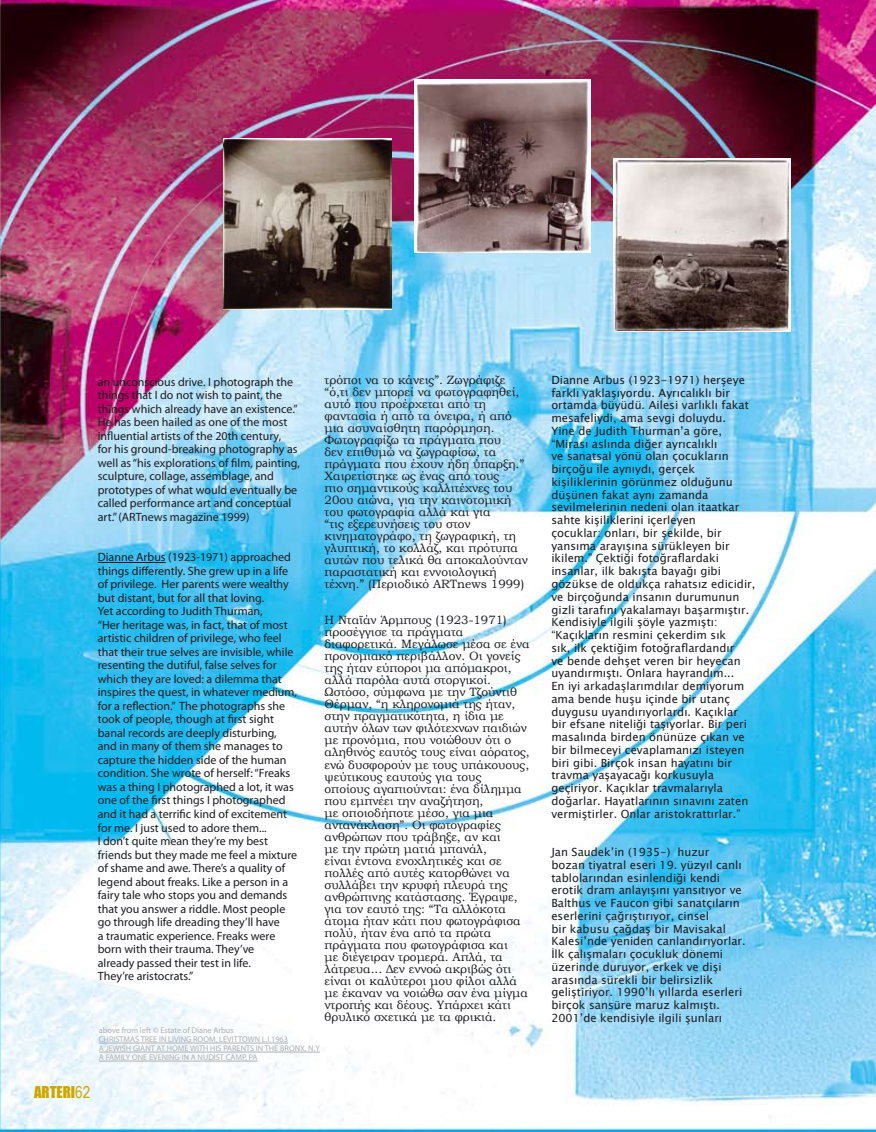
<style>
.page{position:relative;width:876px;height:1132px;background:#fff}
.page>*{position:absolute;margin:0;border:0;box-sizing:border-box;transform-origin:0 0}
.t1{font:15px "Impact";color:#cda700}
.t2{font:12px/13.5px "Myriad Pro";color:#1b1c20}
.t3{font:12px/12px "Bookman Old Style";color:#1b1c20}
.t4{font:11.25px/12.8px "Lucida Sans Unicode";color:#1b1c20}
.t5{font:8.25px/9px "Myriad Pro";color:#adafb2}
.s1{font-family:"Arial Narrow";font-size:16.5px}
</style>
<div class="page">
<img style="left:0;top:0;width:876px;height:1131px">
<hr style="left:98px;top:562px;width:68px;height:1px;background:#1b1c20">
<hr style="left:99px;top:1042px;width:189px;height:1px;background:#adafb2">
<hr style="left:99px;top:1051px;width:221px;height:1px;background:#adafb2">
<hr style="left:99px;top:1060px;width:159px;height:1px;background:#adafb2">
<img style="left:223px;top:138px;width:168px;height:171px">
<img style="left:414px;top:80px;width:177px;height:172px">
<img style="left:614px;top:159px;width:177px;height:172px">
<p class="t2" style="left:98px;top:374px;width:204px">an unconscious drive. I photograph the things that I do not wish to paint, the things which already have an existence.” He has been hailed as one of the most influential artists of the 20th century,<br>for his ground-breaking photography as well as “his explorations of film, painting, sculpture, collage, assemblage, and prototypes of what would eventually be called performance art and conceptual art.” (ARTnews magazine 1999)</p>
<p class="t2" style="left:98px;top:550px;width:201px">Dianne Arbus (1923-1971) approached things differently. She grew up in a life of privilege. Her parents were wealthy but distant, but for all that loving.<br>Yet according to Judith Thurman,<br>“Her heritage was, in fact, that of most artistic children of privilege, who feel that their true selves are invisible, while resenting the dutiful, false selves for which they are loved: a dilemma that inspires the quest, in whatever medium, for a reflection.” The photographs she took of people, though at first sight banal records are deeply disturbing, and in many of them she manages to capture the hidden side of the human condition. She wrote of herself: “Freaks was a thing I photographed a lot, it was one of the first things I photographed and it had a terrific kind of excitement for me. I just used to adore them...<br>I don’t quite mean they’re my best friends but they made me feel a mixture of shame and awe. There’s a quality of legend about freaks. Like a person in a fairy tale who stops you and demands that you answer a riddle. Most people go through life dreading they’ll have<br>a traumatic experience. Freaks were born with their trauma. They’ve<br>already passed their test in life.<br>They’re aristocrats.”</p>
<p class="t3" style="left:325px;top:374px;width:205px">τρόποι να το κάνεις”. Ζωγράφιζε “ό,τι δεν μπορεί να φωτογραφηθεί, αυτό που προέρχεται από τη φαντασία ή από τα όνειρα, ή από μια ασυναίσθητη παρόρμηση.<br>Φωτογραφίζω τα πράγματα που<br>δεν επιθυμώ να ζωγραφίσω, τα πράγματα που έχουν ήδη ύπαρξη.”<br>Χαιρετίστηκε ως ένας από τους<br>πιο σημαντικούς καλλιτέχνες του<br>20ου αιώνα, για την καινοτομική του φωτογραφία αλλά και για<br>“τις εξερευνήσεις του στον κινηματογράφο, τη ζωγραφική, τη γλυπτική, το κολλάζ, και πρότυπα αυτών που τελικά θα αποκαλούνταν παραστατική και εννοιολογική τέχνη.” (Περιοδικό ARTnews 1999)</p>
<p class="t3" style="left:325px;top:614px;width:207px">Η Νταϊάν Άρμπους (1923-1971) προσέγγισε τα πράγματα διαφορετικά. Μεγάλωσε μέσα σε ένα προνομιακό περιβάλλον. Οι γονείς της ήταν εύποροι μα απόμακροι, αλλά παρόλα αυτά στοργικοί.<br>Ωστόσο, σύμφωνα με την Τζούντιθ<br>Θέρμαν, “η κληρονομιά της ήταν, στην πραγματικότητα, η ίδια με αυτήν όλων των φιλότεχνων παιδιών με προνόμια, που νοιώθουν ότι ο αληθινός εαυτός τους είναι αόρατος, ενώ δυσφορούν με τους υπάκουους, ψεύτικους εαυτούς για τους<br>οποίους αγαπιούνται: ένα δίλημμα που εμπνέει την αναζήτηση,<br>με οποιοδήποτε μέσο, για μια αντανάκλαση”. Οι φωτογραφίες ανθρώπων που τράβηξε, αν και<br>με την πρώτη ματιά μπανάλ,<br>είναι έντονα ενοχλητικές και σε πολλές από αυτές κατορθώνει να συλλάβει την κρυφή πλευρά της ανθρώπινης κατάστασης. Έγραψε, για τον εαυτό της: “Τα αλλόκοτα άτομα ήταν κάτι που φωτογράφισα πολύ, ήταν ένα από τα πρώτα πράγματα που φωτογράφισα και<br>με διέγειραν τρομερά. Απλά, τα λάτρευα... Δεν εννοώ ακριβώς ότι είναι οι καλύτεροι μου φίλοι αλλά με έκαναν να νοιώθω σαν ένα μίγμα ντροπής και δέους. Υπάρχει κάτι θρυλικό σχετικά με τα φρικιά.</p>
<p class="t5" style="left:99px;top:1025px;width:223px">above from left © Estate of Diane Arbus<br>CHRISTMAS TREE IN LIVING ROOM, LEVITTOWN L.I.1963<br>A JEWISH GIANT AT HOME WITH HIS PARENTS IN THE BRONX, N.Y A FAMILY ONE EVENING IN A NUDIST CAMP, PA</p>
<h1 class="t1" style="left:34px;top:1079px;width:58px">ARTERI<span class="s1">62</span></h1>
<p class="t4" style="left:551px;top:373px;width:205px">Dianne Arbus (1923-1971) herşeye farklı yaklaşıyordu. Ayrıcalıklı bir ortamda büyüdü. Ailesi varlıklı fakat mesafeliydi, ama sevgi doluydu.<br>Yine de Judith Thurman’a göre, “Mirası aslında diğer ayrıcalıklı<br>ve sanatsal yönü olan çocukların birçoğu ile aynıydı, gerçek kişiliklerinin görünmez olduğunu düşünen fakat aynı zamanda sevilmelerinin nedeni olan itaatkar sahte kişiliklerini içerleyen<br>çocuklar: onları, bir şekilde, bir yansıma arayışına sürükleyen bir ikilem.” Çektiği fotoğraflardaki insanlar, ilk bakışta bayağı gibi gözükse de oldukça rahatsız edicidir, ve birçoğunda insanın durumunun gizli tarafını yakalamayı başarmıştır.<br>Kendisiyle ilgili şöyle yazmıştı: “Kaçıkların resmini çekerdim sık<br>sık, ilk çektiğim fotoğraflardandır<br>ve bende dehşet veren bir heyecan uyandırmıştı. Onlara hayrandım...<br>En iyi arkadaşlarımdılar demiyorum ama bende huşu içinde bir utanç duygusu uyandırıyorlardı. Kaçıklar bir efsane niteliği taşıyorlar. Bir peri masalında birden önünüze çıkan ve bir bilmeceyi cevaplamanızı isteyen biri gibi. Birçok insan hayatını bir travma yaşayacağı korkusuyla geçiriyor. Kaçıklar travmalarıyla doğarlar. Hayatlarının sınavını zaten vermiştirler. Onlar aristokrattırlar.”</p>
<p class="t4" style="left:551px;top:845px;width:196px">Jan Saudek’in (1935-) huzur bozan tiyatral eseri 19. yüzyıl canlı tablolarından esinlendiği kendi erotik dram anlayışını yansıtıyor ve Balthus ve Faucon gibi sanatçıların eserlerini çağrıştırıyor, cinsel<br>bir kabusu çağdaş bir Mavisakal Kalesi’nde yeniden canlandırıyorlar.<br>İlk çalışmaları çocukluk dönemi üzerinde duruyor, erkek ve dişi arasında sürekli bir belirsizlik geliştiriyor. 1990’lı yıllarda eserleri birçok sansüre maruz kalmıştı.<br>2001’de kendisiyle ilgili şunları</p>
</div>
